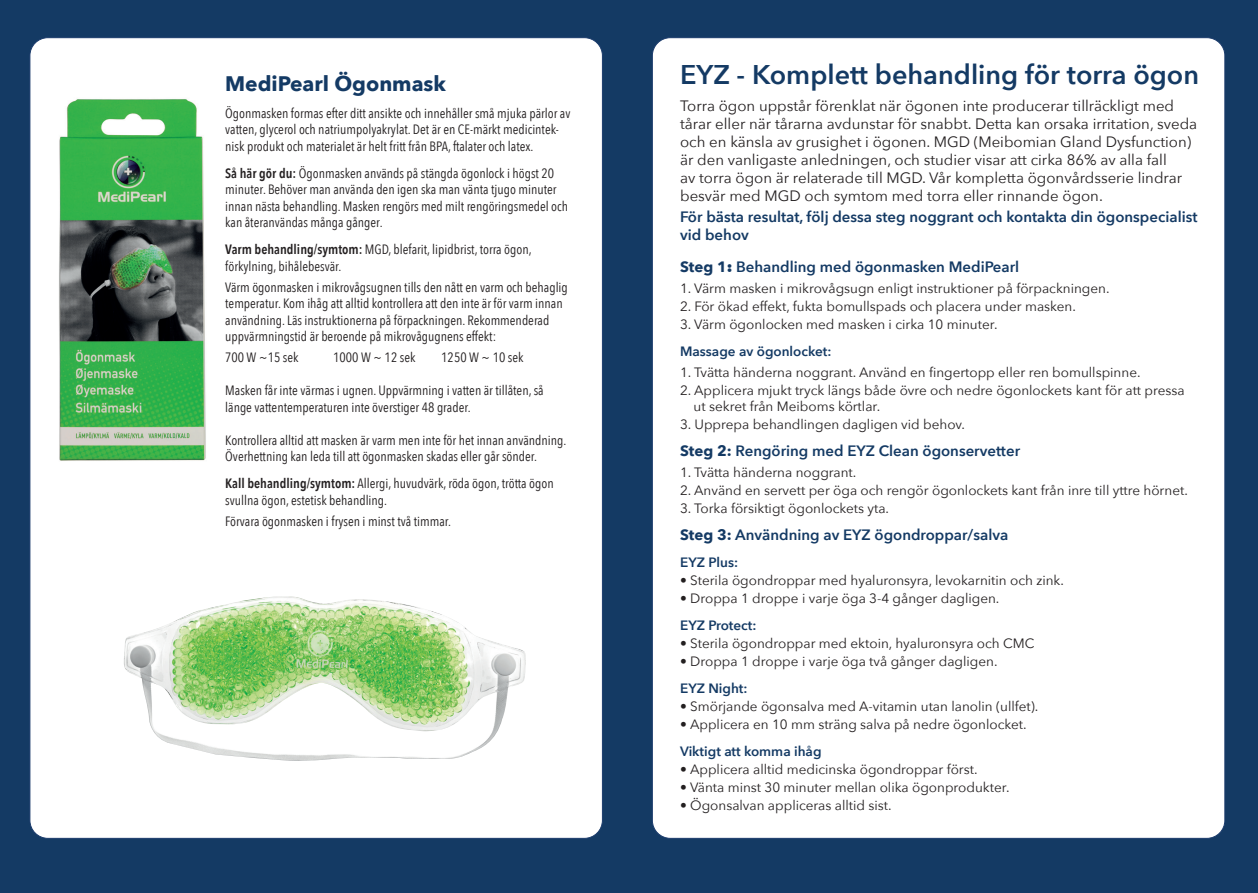
<style>
.page{position:relative;width:1258px;height:893px;background:#143a64}
.page>*{position:absolute;margin:0;border:0;box-sizing:border-box;transform-origin:0 0}
.t1{font:600 27px "Avenir Next";color:#143a64}
.t2{font:700 21px "Avenir Next";color:#143a64}
.t3{font:15px/18px "Avenir Next";color:#231f20}
.t4{font:600 15px/18px "Avenir Next";color:#143a64}
.t5{font:13.5px/16.5px "Avenir Next Condensed";color:#231f20}
.t6{font:13.5px/16.5px "Avenir Next";color:#231f20}
.t7{font:600 13.5px "Avenir Next";color:#143a64}
.s1{font-weight:600}
.s2{font-weight:700}
.s3{font-weight:800}
</style>
<div class="page">
<div style="left:652px;top:38px;width:573px;height:800px;background:#fff;border-radius:18px"></div>
<div style="left:30px;top:38px;width:572px;height:800px;background:#fff;border-radius:18px"></div>
<img style="left:59px;top:99px;width:147px;height:362px">
<img style="left:124px;top:596px;width:402px;height:165px">
<h2 class="t2" style="left:225px;top:65px;width:222px">MediPearl Ögonmask</h2>
<p class="t5" style="left:225px;top:104px;width:347px">Ögonmasken formas efter ditt ansikte och innehåller små mjuka pärlor av vatten, glycerol och natriumpolyakrylat. Det är en CE-märkt medicintek&shy;nisk produkt och materialet är helt fritt från BPA, ftalater och latex.</p>
<p class="t5" style="left:225px;top:164px;width:344px"><span class="s1">Så här gör du:</span> Ögonmasken används på stängda ögonlock i högst 20 minuter. Behöver man använda den igen ska man vänta tjugo minuter innan nästa behandling. Masken rengörs med milt rengöringsmedel och kan återanvändas många gånger.</p>
<p class="t5" style="left:225px;top:241px;width:308px"><span class="s1">Varm behandling/symtom:</span> MGD, blefarit, lipidbrist, torra ögon, förkylning, bihålebesvär.</p>
<p class="t5" style="left:225px;top:278px;width:344px">Värm ögonmasken i mikrovågsugnen tills den nått en varm och behaglig temperatur. Kom ihåg att alltid kontrollera att den inte är för varm innan användning. Läs instruktionerna på förpackningen. Rekommenderad uppvärmningstid är beroende på mikrovågugnens effekt:</p>
<p class="t5" style="left:225px;top:349px;width:75px">700 W ~15 sek</p>
<p class="t5" style="left:333px;top:349px;width:84px">1000 W ~ 12 sek</p>
<p class="t5" style="left:441px;top:349px;width:84px">1250 W ~ 10 sek</p>
<p class="t5" style="left:225px;top:382px;width:320px">Masken får inte värmas i ugnen. Uppvärmning i vatten är tillåten, så länge vattentemperaturen inte överstiger 48 grader.</p>
<p class="t5" style="left:225px;top:431px;width:343px">Kontrollera alltid att masken är varm men inte för het innan användning.<br>Överhettning kan leda till att ögonmasken skadas eller går sönder.</p>
<p class="t5" style="left:225px;top:475px;width:330px"><span class="s1">Kall behandling/symtom:</span> Allergi, huvudvärk, röda ögon, trötta ögon svullna ögon, estetisk behandling.</p>
<p class="t5" style="left:225px;top:512px;width:227px">Förvara ögonmasken i frysen i minst två timmar.</p>
<h1 class="t1" style="left:680px;top:51px;width:520px">EYZ - Komplett behandling för torra ögon</h1>
<p class="t3" style="left:680px;top:96px;width:519px">Torra ögon uppstår förenklat när ögonen inte producerar tillräckligt med tårar eller när tårarna avdunstar för snabbt. Detta kan orsaka irritation, sveda och en känsla av grusighet i ögonen. MGD (Meibomian Gland Dysfunction) är den vanligaste anledningen, och studier visar att cirka 86% av alla fall<br>av torra ögon är relaterade till MGD. Vår kompletta ögonvårdsserie lindrar besvär med MGD och symtom med torra eller rinnande ögon.</p>
<p class="t4" style="left:680px;top:207px;width:519px">För bästa resultat, följ dessa steg noggrant och kontakta din ögonspecialist vid behov</p>
<p class="t4" style="left:680px;top:257px;width:340px"><span class="s2">Steg 1</span><span class="s3">:</span> Behandling med ögonmasken MediPearl</p>
<p class="t6" style="left:680px;top:279px;width:431px">1. Värm masken i mikrovågsugn enligt instruktioner på förpackningen.</p>
<p class="t6" style="left:680px;top:297px;width:397px">2. För ökad effekt, fukta bomullspads och placera under masken.</p>
<p class="t6" style="left:680px;top:315px;width:319px">3. Värm ögonlocken med masken i cirka 10 minuter.</p>
<p class="t7" style="left:680px;top:339px;width:153px">Massage av ögonlocket:</p>
<p class="t6" style="left:680px;top:363px;width:462px">1. Tvätta händerna noggrant. Använd en fingertopp eller ren bomullspinne.</p>
<p class="t6" style="left:693px;top:381px;width:492px;text-indent:-14px">2. Applicera mjukt tryck längs både övre och nedre ögonlockets kant för att pressa ut sekret från Meiboms körtlar.</p>
<p class="t6" style="left:680px;top:416px;width:286px">3. Upprepa behandlingen dagligen vid behov.</p>
<p class="t4" style="left:680px;top:442px;width:341px"><span class="s2">Steg 2:</span> Rengöring med EYZ Clean ögonservetter</p>
<p class="t6" style="left:680px;top:464px;width:178px">1. Tvätta händerna noggrant.</p>
<p class="t6" style="left:680px;top:482px;width:509px">2. Använd en servett per öga och rengör ögonlockets kant från inre till yttre hörnet.</p>
<p class="t6" style="left:680px;top:500px;width:210px">3. Torka försiktigt ögonlockets yta.</p>
<p class="t4" style="left:680px;top:526px;width:330px"><span class="s2">Steg 3:</span> Användning av EYZ ögondroppar/salva</p>
<p class="t7" style="left:680px;top:551px;width:60px">EYZ Plus:</p>
<p class="t6" style="left:680px;top:572px;width:385px">• Sterila ögondroppar med hyaluronsyra, levokarnitin och zink.</p>
<p class="t6" style="left:680px;top:590px;width:321px">• Droppa 1 droppe i varje öga 3-4 gånger dagligen.</p>
<p class="t7" style="left:680px;top:614px;width:78px">EYZ Protect:</p>
<p class="t6" style="left:680px;top:635px;width:356px">• Sterila ögondroppar med ektoin, hyaluronsyra och CMC</p>
<p class="t6" style="left:680px;top:653px;width:319px">• Droppa 1 droppe i varje öga två gånger dagligen.</p>
<p class="t7" style="left:680px;top:677px;width:69px">EYZ Night:</p>
<p class="t6" style="left:680px;top:698px;width:360px">• Smörjande ögonsalva med A-vitamin utan lanolin (ullfet).</p>
<p class="t6" style="left:680px;top:716px;width:348px">• Applicera en 10 mm sträng salva på nedre ögonlocket.</p>
<p class="t7" style="left:680px;top:740px;width:143px">Viktigt att komma ihåg</p>
<p class="t6" style="left:680px;top:761px;width:299px">• Applicera alltid medicinska ögondroppar först.</p>
<p class="t6" style="left:680px;top:779px;width:331px">• Vänta minst 30 minuter mellan olika ögonprodukter.</p>
<p class="t6" style="left:680px;top:797px;width:213px">• Ögonsalvan appliceras alltid sist.</p>
</div>
